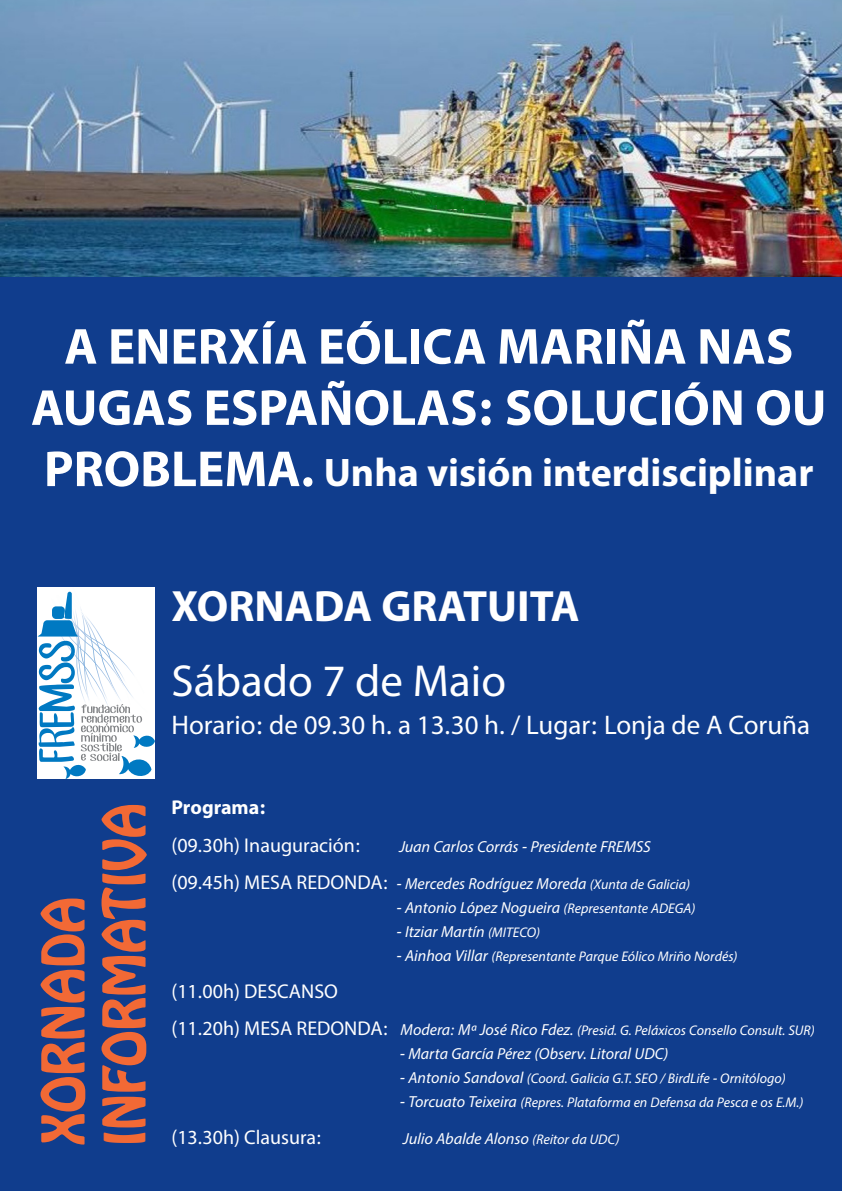
<style>
.page{position:relative;width:842px;height:1191px;background:#fff}
.page>*{position:absolute;margin:0;border:0;box-sizing:border-box;transform-origin:0 0}
.t1{font:52px "Hobo Std";color:#f26935}
.t2{font:700 51px "Myriad Hebrew";color:#fff}
.t3{font:45px "Myriad Hebrew";color:#fff}
.t4{font:700 44px "Myriad Hebrew";color:#fff}
.t5{font:700 40px "Myriad Hebrew";color:#fff}
.t6{font:27px "Myriad Hebrew";color:#fff}
.t7{font:20px "Myriad Hebrew";color:#fff}
.t8{font:700 20px "Myriad Hebrew";color:#fff}
.t9{font:italic 16px "Myriad Hebrew";color:#fff}
.t10{font:italic 14px "Myriad Hebrew";color:#fff}
.s1{font-size:51px}
.s2{font-size:50px}
.s3{font-style:normal;font-size:20px}
.s4{font-size:14px}
.s5{font-size:16px}
</style>
<div class="page">
<div style="left:0;top:277px;width:842px;height:914px;background:#103d8d"></div>
<svg style="left:36px;top:587px;width:119px;height:192px"></svg>
<img style="left:0;top:0;width:842px;height:277px">
<img style="left:432px;top:197px;width:31px;height:7px">
<img style="left:437px;top:202px;width:27px;height:7px">
<img style="left:454px;top:201px;width:31px;height:7px">
<img style="left:464px;top:206px;width:31px;height:6px">
<p class="t2" style="left:64px;top:318px;width:730px">A ENERXÍA EÓLICA MARIÑA NAS</p>
<p class="t2" style="left:31px;top:379px;width:797px">AUGAS ESPAÑOLAS: SOLUCIÓN OU</p>
<p class="t5" style="left:44px;top:450px;width:771px"><span class="s1">PROBLEMA.</span> Unha visión interdisciplinar</p>
<p class="t4" style="left:171px;top:582px;width:410px">XORNADA GRATUITA</p>
<p class="t1" style="left:27px;top:1145px;width:250px;rotate:-90deg">XORNADA</p>
<p class="t1" style="left:88px;top:1145px;width:344px;rotate:-90deg"><span class="s2">I</span>NFORMATIVA</p>
<p class="t3" style="left:171px;top:656px;width:336px">Sábado 7 de Maio</p>
<p class="t6" style="left:171px;top:710px;width:640px">Horario: de 09.30 h. a 13.30 h. / Lugar: Lonja de A Coruña</p>
<p class="t8" style="left:171px;top:796px;width:96px">Programa:</p>
<p class="t7" style="left:171px;top:834px;width:191px">(09.30h) Inauguración:</p>
<p class="t9" style="left:399px;top:837px;width:253px">Juan Carlos Corrás - Presidente FREMSS</p>
<p class="t9" style="left:171px;top:874px;width:520px"><span class="s3">(09.45h) MESA REDONDA:</span> - Mercedes Rodríguez Moreda <span class="s4">(Xunta de Galicia)</span></p>
<p class="t9" style="left:396px;top:898px;width:300px">- Antonio López Nogueira <span class="s4">(Representante ADEGA)</span></p>
<p class="t9" style="left:396px;top:922px;width:145px">- Itziar Martín <span class="s4">(MITECO)</span></p>
<p class="t10" style="left:396px;top:948px;width:343px"><span class="s5">- Ainhoa Villar</span> (Representante Parque Eólico Mriño Nordés)</p>
<p class="t7" style="left:171px;top:980px;width:168px">(11.00h) DESCANSO</p>
<p class="t10" style="left:171px;top:1022px;width:645px"><span class="s3">(11.20h) MESA REDONDA:</span> <span class="s5">Modera: Mª José Rico Fdez.</span> (Presid. G. Peláxicos Consello Consult. SUR)</p>
<p class="t9" style="left:400px;top:1044px;width:270px">- Marta García Pérez (Observ. Litoral UDC)</p>
<p class="t10" style="left:400px;top:1070px;width:387px"><span class="s5">- Antonio Sandoval</span> (Coord. Galicia G.T. SEO / BirdLife - Ornitólogo)</p>
<p class="t10" style="left:400px;top:1094px;width:405px"><span class="s5">- Torcuato Teixeira</span> (Repres. Plataforma en Defensa da Pesca e os E.M.)</p>
<p class="t7" style="left:171px;top:1126px;width:152px">(13.30h) Clausura:</p>
<p class="t9" style="left:403px;top:1129px;width:218px">Julio Abalde Alonso <span class="s4">(Reitor da UDC)</span></p>
</div>
